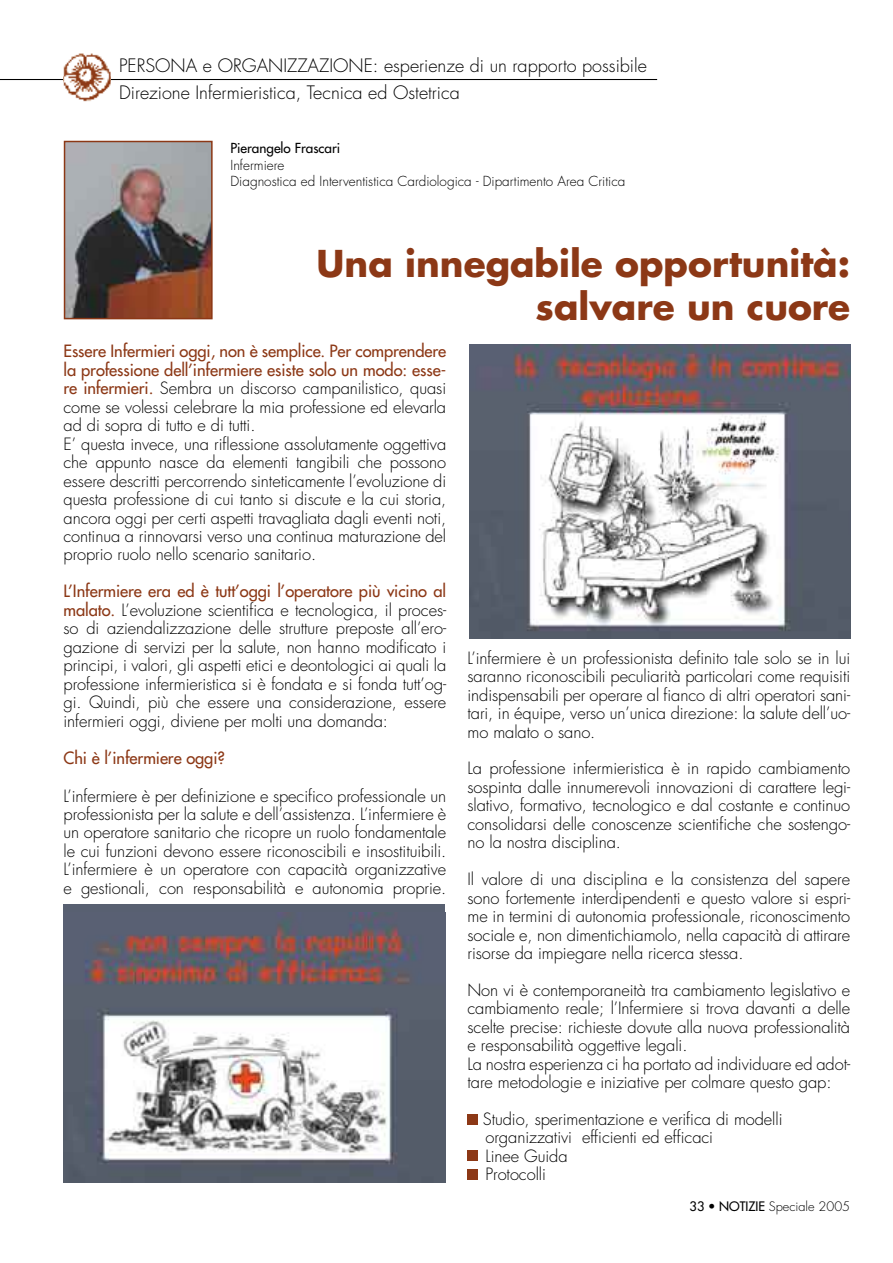
<style>
.page{position:relative;width:893px;height:1263px;background:#fff}
.page>*{position:absolute;margin:0;border:0;box-sizing:border-box;transform-origin:0 0}
.t1{font:700 36px/43.2px "Futura";color:#8c3816;text-align:right}
.t2{font:300 18px "Futura";color:#000}
.t3{font:300 16.5px/18.5px "Futura";letter-spacing:-.005em;color:#000;text-align:justify}
.t4{font:16.5px "Futura";letter-spacing:-.005em;color:#8c3816}
.t5{font:300 13.5px/16.2px "Futura";color:#000}
.t6{font:13.5px "Futura";color:#000}
.t7{font:300 12.75px "Futura";color:#000}
.s1{font-weight:400;color:#8c3816}
.s2{font-weight:400}
</style>
<div class="page">
<hr style="left:0;top:79px;width:657px;height:1px;background:#000">
<img style="left:64px;top:53px;width:46px;height:49px">
<div style="left:467px;top:1115px;width:11px;height:10px;background:#8c3816"></div>
<img style="left:67px;top:144px;width:143px;height:172px">
<div style="left:64px;top:141px;width:149px;height:178px;border:2px solid #8c3816"></div>
<div style="left:64px;top:904px;width:381px;height:278px;background:#586071"></div>
<img style="left:69px;top:913px;width:364px;height:269px">
<img style="left:469px;top:344px;width:381px;height:294px">
<div style="left:467px;top:1150px;width:11px;height:10px;background:#8c3816"></div>
<div style="left:467px;top:1170px;width:11px;height:10px;background:#8c3816"></div>
<p class="t2" style="left:119px;top:54px;width:529px">PERSONA e ORGANIZZAZIONE: esperienze di un rapporto possibile</p>
<p class="t2" style="left:119px;top:82px;width:342px">Direzione Infermieristica, Tecnica ed Ostetrica</p>
<p class="t6" style="left:230px;top:140px;width:111px">Pierangelo Frascari</p>
<p class="t5" style="left:230px;top:157px;width:396px">Infermiere<br>Diagnostica ed Interventistica Cardiologica - Dipartimento Area Critica</p>
<h1 class="t1" style="left:317px;top:241px;width:535px">Una innegabile opportunità: salvare un cuore</h1>
<p class="t3" style="left:64px;top:343px;width:384px;text-align:left"><span class="s1">Essere Infermieri oggi, non è semplice. Per comprendere la professione dell’infermiere esiste solo un modo: esse&shy;re infermieri.</span> Sembra un discorso campanilistico, quasi come se volessi celebrare la mia professione ed elevarla ad di sopra di tutto e di tutti.<br>E’ questa invece, una riflessione assolutamente oggettiva che appunto nasce da elementi tangibili che possono essere descritti percorrendo sinteticamente l’evoluzione di questa professione di cui tanto si discute e la cui storia, ancora oggi per certi aspetti travagliata dagli eventi noti, continua a rinnovarsi verso una continua maturazione del proprio ruolo nello scenario sanitario.</p>
<p class="t3" style="left:64px;top:583px;width:384px"><span class="s1">L’Infermiere era ed è tutt’oggi l’operatore più vicino al malato.</span> L’evoluzione scientifica e tecnologica, il proces&shy;so di aziendalizzazione delle strutture preposte all’ero&shy;gazione di servizi per la salute, non hanno modificato i principi, i valori, gli aspetti etici e deontologici ai quali la professione infermieristica si è fondata e si fonda tutt’og&shy;gi. Quindi, più che essere una considerazione, essere infermieri oggi, diviene per molti una domanda:</p>
<p class="t4" style="left:64px;top:748px;width:163px">Chi è l’infermiere oggi?</p>
<p class="t3" style="left:64px;top:787px;width:384px">L’infermiere è per definizione e specifico professionale un professionista per la salute e dell’assistenza. L’infermiere è un operatore sanitario che ricopre un ruolo fondamentale le cui funzioni devono essere riconoscibili e insostituibili.<br>L’infermiere è un operatore con capacità organizzative e gestionali, con responsabilità e autonomia proprie.</p>
<p class="t3" style="left:467px;top:649px;width:384px">L’infermiere è un professionista definito tale solo se in lui saranno riconoscibili peculiarità particolari come requisiti indispensabili per operare al fianco di altri operatori sani&shy;tari, in équipe, verso un’unica direzione: la salute dell’uo&shy;mo malato o sano.</p>
<p class="t3" style="left:467px;top:760px;width:384px">La professione infermieristica è in rapido cambiamento sospinta dalle innumerevoli innovazioni di carattere legi&shy;slativo, formativo, tecnologico e dal costante e continuo consolidarsi delle conoscenze scientifiche che sostengo&shy;no la nostra disciplina.</p>
<p class="t3" style="left:467px;top:870px;width:384px">Il valore di una disciplina e la consistenza del sapere sono fortemente interdipendenti e questo valore si espri&shy;me in termini di autonomia professionale, riconoscimento sociale e, non dimentichiamolo, nella capacità di attirare risorse da impiegare nella ricerca stessa.</p>
<p class="t3" style="left:467px;top:981px;width:384px;text-align:left">Non vi è contemporaneità tra cambiamento legislativo e cambiamento reale; l’Infermiere si trova davanti a delle scelte precise: richieste dovute alla nuova professionalità e responsabilità oggettive legali.<br>La nostra esperienza ci ha portato ad individuare ed adot&shy;tare metodologie e iniziative per colmare questo gap:</p>
<p class="t3" style="left:483px;top:1110px;width:301px;text-align:left">Studio, sperimentazione e verifica di modelli organizzativi efficienti ed efficaci<br>Linee Guida<br>Protocolli</p>
<p class="t7" style="left:690px;top:1199px;width:162px"><span class="s2">33 • NOTIZIE</span> Speciale 2005</p>
</div>
